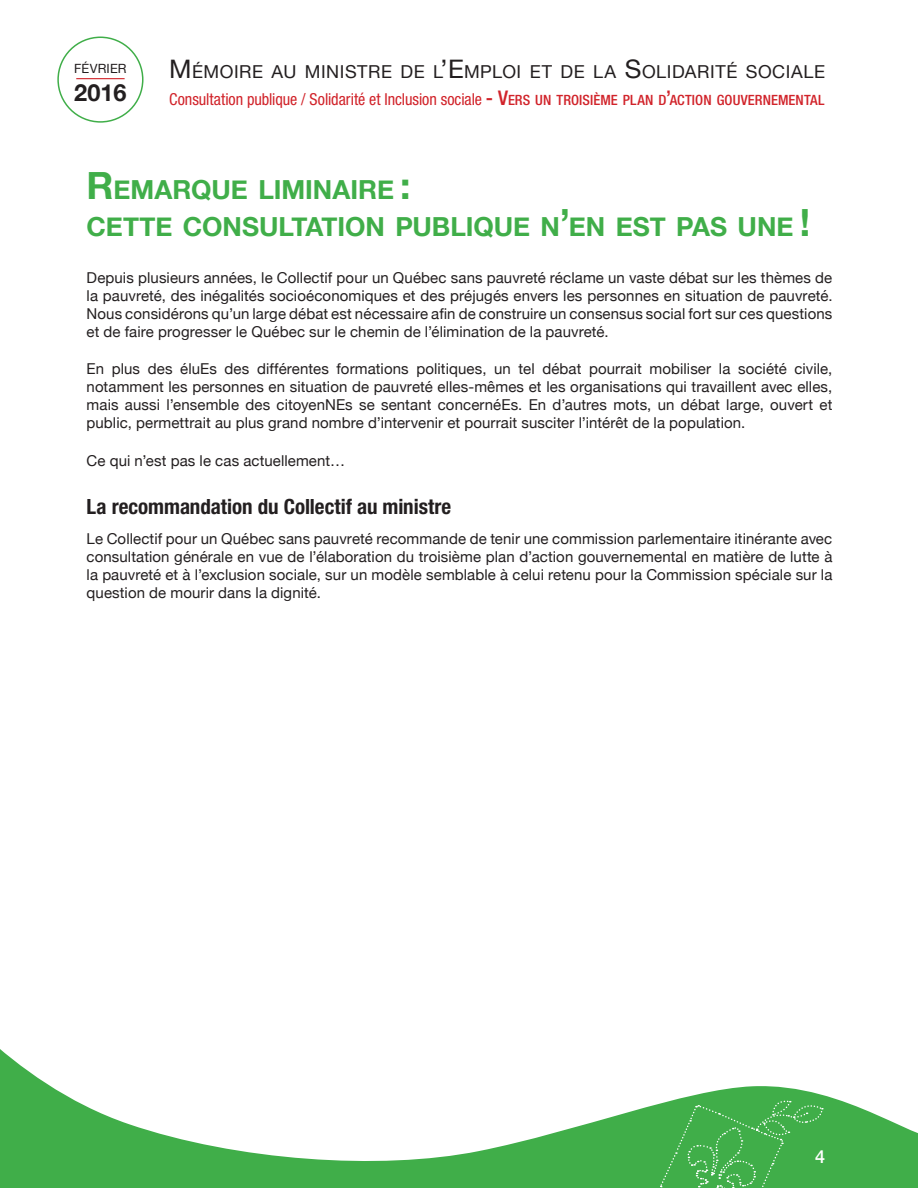
<style>
.page{position:relative;width:918px;height:1188px;background:#fff}
.page>*{position:absolute;margin:0;border:0;box-sizing:border-box;transform-origin:0 0}
.t1{font:700 26.25px/37.5px "Helvetica Neue";color:#40ae49}
.t2{font:700 23.55px "Helvetica Neue";color:#231f20}
.t3{font:700 condensed 21px "Helvetica Neue";color:#231f20}
.t4{font:500 18px "Helvetica Neue";color:#fff}
.t5{font:17.85px "Helvetica Neue";letter-spacing:.03em;color:#231f20}
.t6{font:condensed 16.5px "Helvetica Neue";letter-spacing:-.005em;color:#d1232a}
.t7{font:15px/18px "Helvetica Neue";letter-spacing:.005em;color:#231f20;text-align:justify}
.t8{font:12.75px "Helvetica Neue";letter-spacing:.01em;color:#231f20}
.s1{font-size:25.5px}
.s2{font-weight:500;font-size:20.25px}
.s3{font-weight:500;font-size:14.1px}
.s4{font-size:37.5px}
</style>
<div class="page">
<svg style="left:0;top:1049px;width:918px;height:139px"></svg>
<div style="left:57px;top:37px;width:87px;height:86px;border:2px solid #40ae49;border-radius:50%"></div>
<hr style="left:76px;top:78px;width:49px;height:1px;background:#d1232a">
<svg style="left:659px;top:1100px;width:164px;height:88px;background:#47b150"></svg>
<p class="t8" style="left:74px;top:59px;width:54px">février</p>
<h2 class="t2" style="left:74px;top:74px;width:54px">2016</h2>
<p class="t5" style="left:169px;top:59px;width:657px"><span class="s1">M</span>ÉMOIRE AU MINISTRE DE L<span class="s1">’E</span>MPLOI ET DE LA <span class="s1">S</span>OLIDARITÉ SOCIALE</p>
<p class="t6" style="left:169px;top:90px;width:657px">Consultation publique / Solidarité et Inclusion sociale <span class="s2">- V</span><span class="s3">ERS UN TROISIÈME PLAN D</span><span class="s2">’</span><span class="s3">ACTION GOUVERNEMENTAL</span></p>
<h1 class="t1" style="left:87px;top:171px;width:725px"><span class="s4">R</span>EMARQUE LIMINAIRE <span class="s4">:<br></span>CETTE CONSULTATION PUBLIQUE N<span class="s4">’</span>EN EST PAS UNE <span class="s4">!</span></h1>
<p class="t7" style="left:87px;top:269px;width:747px">Depuis plusieurs années, le Collectif pour un Québec sans pauvreté réclame un vaste débat sur les thèmes de la pauvreté, des inégalités socioéconomiques et des préjugés envers les personnes en situation de pauvreté.<br>Nous considérons qu’un large débat est nécessaire afin de construire un consensus social fort sur ces questions et de faire progresser le Québec sur le chemin de l’élimination de la pauvreté.</p>
<p class="t7" style="left:87px;top:361px;width:747px">En plus des éluEs des différentes formations politiques, un tel débat pourrait mobiliser la société civile, notamment les personnes en situation de pauvreté elles-mêmes et les organisations qui travaillent avec elles, mais aussi l’ensemble des citoyenNEs se sentant concernéEs. En d’autres mots, un débat large, ouvert et public, permettrait au plus grand nombre d’intervenir et pourrait susciter l’intérêt de la population.</p>
<p class="t7" style="left:87px;top:452px;width:260px">Ce qui n’est pas le cas actuellement…</p>
<h3 class="t3" style="left:87px;top:493px;width:366px">La recommandation du Collectif au ministre</h3>
<p class="t7" style="left:87px;top:530px;width:747px">Le Collectif pour un Québec sans pauvreté recommande de tenir une commission parlementaire itinérante avec consultation générale en vue de l’élaboration du troisième plan d’action gouvernemental en matière de lutte à la pauvreté et à l’exclusion sociale, sur un modèle semblable à celui retenu pour la Commission spéciale sur la question de mourir dans la dignité.</p>
<p class="t4" style="left:815px;top:1142px;width:12px">4</p>
</div>
